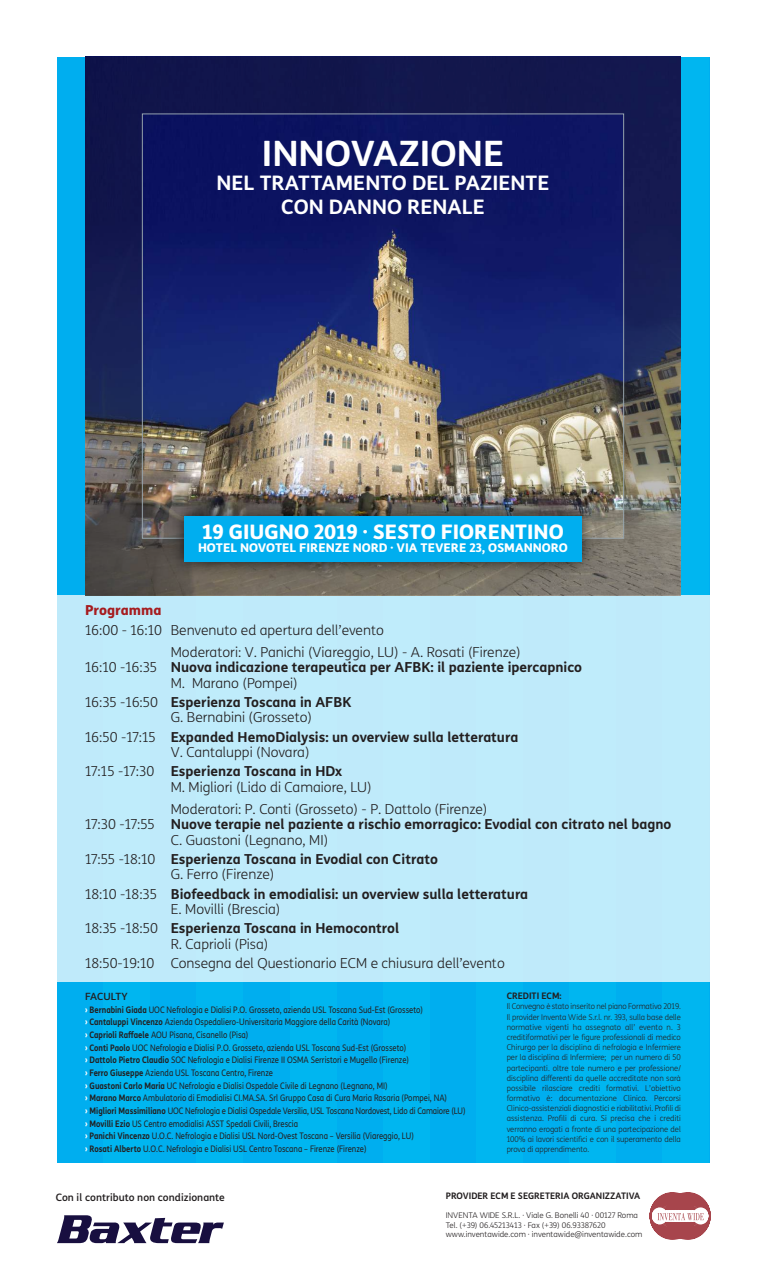
<style>
.page{position:relative;width:766px;height:1276px;background:#fff}
.page>*{position:absolute;margin:0;border:0;box-sizing:border-box;transform-origin:0 0}
.t1{font:700 35px "TIM Sans";color:#fff}
.t2{font:700 20px/24px "TIM Sans";color:#fff;text-align:center}
.t3{font:800 20px "TIM Sans";color:#fff}
.t4{font:700 13.8px/15.3px "TIM Sans";color:#231f20}
.t5{font:300 13.8px/15.3px "TIM Sans";color:#231f20}
.t6{font:800 13.8px "TIM Sans";color:#a61c1f}
.t7{font:800 12px "TIM Sans";color:#fff}
.t8{font:500 10.3px "TIM Sans";color:#231f20}
.t9{font:500 10px "TIM Sans";letter-spacing:-.005em;color:#231f20}
.t10{font:9px/12.7px "TIM Sans";color:#231f20;scale:.85 1}
.t11{font:700 9px "TIM Sans";color:#231f20;scale:.95 1}
.t12{font:300 8px/10.2px "TIM Sans";letter-spacing:-.005em;color:#231f20;text-align:justify;scale:.95 1}
.t13{font:300 7.9px/9.4px "TIM Sans";color:#231f20}
.s1{font-weight:300}
.s2{font-weight:700}
.s3{font-weight:800;color:#fff}
</style>
<div class="page">
<div style="left:57px;top:57px;width:652px;height:1105px;background:#00aeef"></div>
<div style="left:103px;top:57px;width:47px;height:1105px;background:#00b6f0"></div>
<div style="left:196px;top:57px;width:47px;height:1105px;background:#00b6f0"></div>
<div style="left:290px;top:57px;width:46px;height:1105px;background:#00b6f0"></div>
<div style="left:383px;top:57px;width:46px;height:1105px;background:#00b6f0"></div>
<div style="left:476px;top:57px;width:46px;height:1105px;background:#00b6f0"></div>
<div style="left:569px;top:57px;width:47px;height:1105px;background:#00b6f0"></div>
<div style="left:662px;top:57px;width:47px;height:1105px;background:#00b6f0"></div>
<div style="left:28px;top:595px;width:709px;height:387px;background:#fff;opacity:.75"></div>
<svg style="left:57px;top:1215px;width:167px;height:28px"></svg>
<svg style="left:649px;top:1192px;width:61px;height:47px"></svg>
<img style="left:85px;top:57px;width:595px;height:538px">
<img style="left:167px;top:499px;width:431px;height:79px">
<div style="left:184px;top:516px;width:397px;height:45px;background:#00aeef"></div>
<h1 class="t1" style="left:262px;top:140px;width:244px">INNOVAZIONE</h1>
<h2 class="t2" style="left:216px;top:173px;width:334px">NEL TRATTAMENTO DEL PAZIENTE<br>CON DANNO RENALE</h2>
<h2 class="t3" style="left:202px;top:523px;width:363px">19 GIUGNO 2019 · SESTO FIORENTINO</h2>
<h3 class="t7" style="left:198px;top:542px;width:371px">HOTEL NOVOTEL FIRENZE NORD · VIA TEVERE 23, OSMANNORO</h3>
<h3 class="t6" style="left:85px;top:605px;width:78px">Programma</h3>
<h3 class="t5" style="left:171px;top:620px;width:351px;line-height:22.3px;text-indent:-86px">16:00 - 16:10 Benvenuto ed apertura dell’evento<br>Moderatori: v. Panichi (viareggio, lU) - a. rosati (Firenze)</h3>
<h3 class="t4" style="left:171px;top:661px;width:412px;text-indent:-86px"><span class="s1">16:10 -16:35</span> Nuova indicazione terapeutica per AFBK: il paziente ipercapnico<br><span class="s1">M. Marano (Pompei)</span></h3>
<h3 class="t5" style="left:171px;top:695px;width:182px;text-indent:-86px">16:35 -16:50 <span class="s2">Esperienza Toscana in AFBK<br></span>G. Bernabini (Grosseto)</h3>
<h3 class="t4" style="left:171px;top:730px;width:349px;text-indent:-86px"><span class="s1">16:50 -17:15</span> Expanded HemoDialysis: un overview sulla letteratura <span class="s1">v. Cantaluppi (novara)</span></h3>
<h3 class="t5" style="left:171px;top:765px;width:202px;text-indent:-86px">17:15 -17:30 <span class="s2">Esperienza Toscana in HDx<br></span>M. Migliori (lido di Camaiore, lU)</h3>
<h3 class="t5" style="left:171px;top:802px;width:318px">Moderatori: P. Conti (Grosseto) - P. dattolo (Firenze)</h3>
<h3 class="t4" style="left:85px;top:818px;width:587px"><span class="s1">17:30 -17:55</span> Nuove terapie nel paziente a rischio emorragico: Evodial con citrato nel bagno</h3>
<h3 class="t5" style="left:171px;top:833px;width:159px">C. Guastoni (legnano, MI)</h3>
<h3 class="t4" style="left:171px;top:852px;width:268px;text-indent:-86px"><span class="s1">17:55 -18:10</span> Esperienza Toscana in Evodial con Citrato<br><span class="s1">G. Ferro (Firenze)</span></h3>
<h3 class="t4" style="left:171px;top:887px;width:359px;text-indent:-86px"><span class="s1">18:10 -18:35</span> Biofeedback in emodialisi: un overview sulla letteratura <span class="s1">e. Movilli (Brescia)</span></h3>
<h3 class="t4" style="left:171px;top:922px;width:230px;text-indent:-86px"><span class="s1">18:35 -18:50</span> Esperienza Toscana in Hemocontrol <span class="s1">r. Caprioli (Pisa)</span></h3>
<h3 class="t5" style="left:85px;top:957px;width:421px">18:50-19:10 Consegna del Questionario eCM e chiusura dell’evento</h3>
<p class="t9" style="left:85px;top:992px;width:44px">FACULTY</p>
<p class="t10" style="left:85px;top:1004px;width:449px"><span class="s3">›</span> <span class="s2">Bernabini Giada</span> UOC Nefrologia e Dialisi P.O. Grosseto, azienda USL Toscana Sud-Est (Grosseto)<br><span class="s3">›</span> <span class="s2">cantaluppi vincenzo</span> Azienda Ospedaliero-Universitaria Maggiore della Carità (Novara)<br><span class="s3">›</span> <span class="s2">caprioli raffaele</span> AOU Pisana, Cisanello (Pisa)<br><span class="s3">›</span> <span class="s2">conti paolo</span> UOC Nefrologia e Dialisi P.O. Grosseto, azienda USL Toscana Sud-Est (Grosseto)<br><span class="s3">›</span> <span class="s2">dattolo pietro claudio</span> SOC Nefrologia e Dialisi Firenze II OSMA Serristori e Mugello (Firenze)<br><span class="s3">›</span> <span class="s2">Ferro Giuseppe</span> Azienda USL Toscana Centro, Firenze<br><span class="s3">›</span> <span class="s2">Guastoni carlo maria</span> UC Nefrologia e Dialisi Ospedale Civile di Legnano (Legnano, MI)<br><span class="s3">›</span> <span class="s2">marano marco</span> Ambulatorio di Emodialisi CI.MA.SA. Srl Gruppo Casa di Cura Maria Rosaria (Pompei, NA)<br><span class="s3">›</span> <span class="s2">migliori massimiliano</span> UOC Nefrologia e Dialisi Ospedale Versilia, USL Toscana Nordovest, Lido di Camaiore (LU) <span class="s3">›</span> <span class="s2">movilli ezio</span> US Centro emodialisi ASST Spedali Civili, Brescia<br><span class="s3">›</span> <span class="s2">panichi vincenzo</span> U.O.C. Nefrologia e Dialisi USL Nord-Ovest Toscana – Versilia (Viareggio, LU)<br><span class="s3">›</span> <span class="s2">rosati alberto</span> U.O.C. Nefrologia e Dialisi USL Centro Toscana – Firenze (Firenze)</p>
<p class="t11" style="left:506px;top:992px;width:59px">CREDITI ECM:</p>
<p class="t12" style="left:506px;top:1002px;width:185px">Il Convegno è stato inserito nel piano Formativo 2019.<br>Il provider Inventa Wide S.r.l. nr. 393, sulla base delle normative vigenti ha assegnato all’ evento n. 3 creditiformativi per le figure professionali di medico Chirurgo per la disciplina di nefrologia e Infermiere per la disciplina di Infermiere; per un numero di 50 partecipanti. oltre tale numero e per professione/ disciplina differenti da quelle accreditate non sarà possibile rilasciare crediti formativi. l’obiettivo formativo è: documentazione Clinica. Percorsi Clinico-assistenziali diagnostici e riabilitativi. Profili di assistenza. Profili di cura. Si precisa che i crediti verranno erogati a fronte di una partecipazione del 100% ai lavori scientifici e con il superamento della prova di apprendimento.</p>
<p class="t8" style="left:56px;top:1193px;width:170px">Con il contributo non condizionante</p>
<p class="t11" style="left:445px;top:1192px;width:206px">PROVIDER ECM E SEGRETERIA ORGANIZZATIVA</p>
<p class="t13" style="left:445px;top:1211px;width:198px">Inventa WIde S.r.l. · viale G. Bonelli 40 · 00127 roma tel. (+39) 06.45213413 · Fax (+39) 06.93387620 www.inventawide.com · inventawide@inventawide.com</p>
</div>
